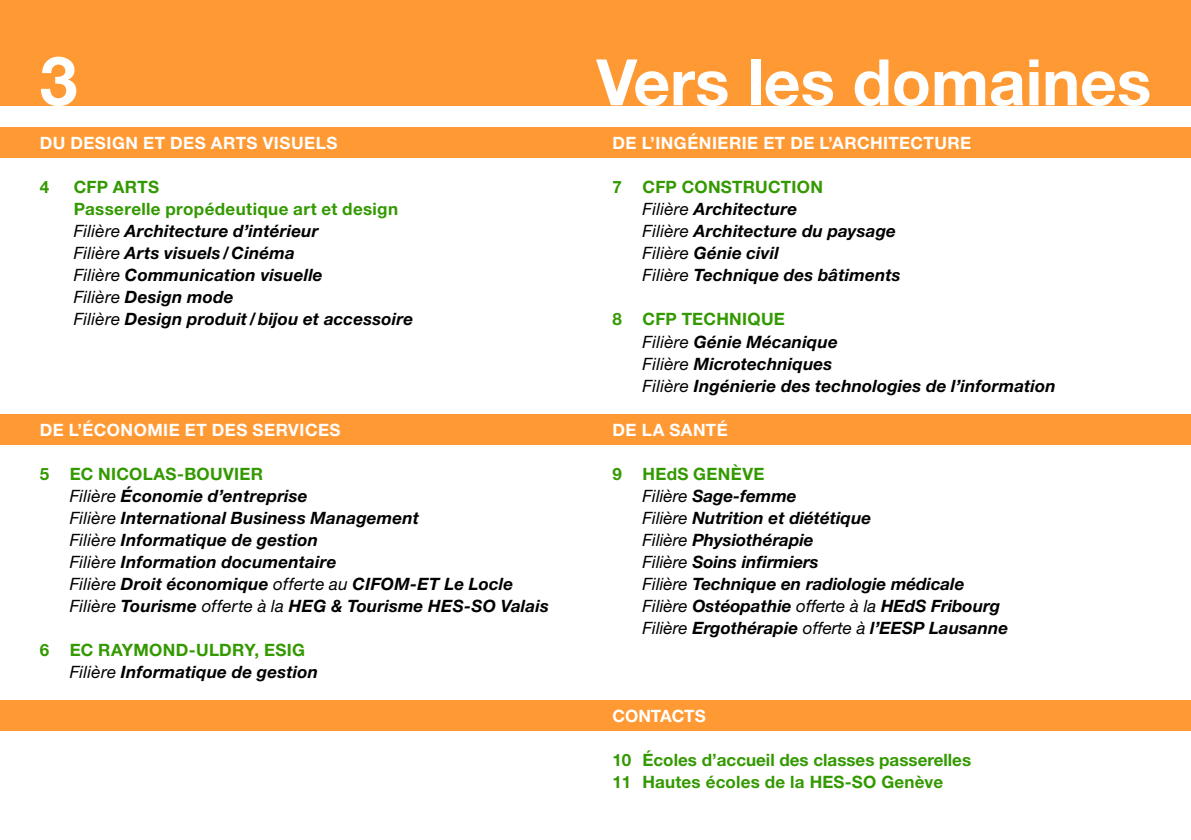
<style>
.page{position:relative;width:1191px;height:840px;background:#fff}
.page>*{position:absolute;margin:0;border:0;box-sizing:border-box;transform-origin:0 0}
.t1{font:700 68px "Helvetica Neue LT Std";color:#fff}
.Titres_bandeau{font:700 64px "Helvetica Neue LT Std";color:#fff}
.Bold{font:italic 700 17px "Helvetica Neue LT Std";letter-spacing:.01em;color:#000}
.Top-Line{font:700 17px "Helvetica Neue LT Std";letter-spacing:.02em;color:#390}
.Top-Line-2{font:700 17px "Helvetica Neue LT Std";letter-spacing:.03em;color:#fff}
.Bold-2{font:700 17px "Helvetica Neue LT Std";color:#390}
.Bold-3{font:700 17px "Helvetica Neue LT Std";color:#fff}
.s1{font-weight:400}
</style>
<div class="page">
<div style="left:0;top:0;width:1191px;height:105px;background:#f93"></div>
<div style="left:0;top:128px;width:1191px;height:30px;background:#f93"></div>
<div style="left:0;top:414px;width:1191px;height:30px;background:#f93"></div>
<div style="left:0;top:699px;width:1191px;height:30px;background:#f93"></div>
<h1 class="t1" style="left:40px;top:39px;width:39px">3</h1>
<p class="Titres_bandeau" style="left:596px;top:43px;width:556px">Vers les domaines</p>
<p class="Top-Line-2" style="left:40px;top:133px;width:299px">DU DESIGN ET DES ARTS VISUELS</p>
<p class="Top-Line" style="left:40px;top:177px;width:11px">4</p>
<p class="Top-Line" style="left:74px;top:177px;width:87px">CFP ARTS</p>
<p class="Top-Line" style="left:74px;top:199px;width:326px">Passerelle propédeutique art et design</p>
<p class="Bold" style="left:74px;top:221px;width:246px"><span class="s1">Filière</span> Architecture d’intérieur</p>
<p class="Bold" style="left:74px;top:243px;width:223px"><span class="s1">Filière</span> Arts visuels/Cinéma</p>
<p class="Bold" style="left:74px;top:265px;width:250px"><span class="s1">Filière</span> Communication visuelle</p>
<p class="Bold" style="left:74px;top:287px;width:161px"><span class="s1">Filière</span> Design mode</p>
<p class="Bold" style="left:74px;top:309px;width:341px"><span class="s1">Filière</span> Design produit/bijou et accessoire</p>
<p class="Top-Line-2" style="left:612px;top:133px;width:360px">DE L’INGÉNIERIE ET DE L’ARCHITECTURE</p>
<p class="Top-Line" style="left:612px;top:177px;width:212px">7 CFP CONSTRUCTION</p>
<p class="Bold" style="left:642px;top:199px;width:156px"><span class="s1">Filière</span> Architecture</p>
<p class="Bold" style="left:642px;top:221px;width:255px"><span class="s1">Filière</span> Architecture du paysage</p>
<p class="Bold" style="left:642px;top:243px;width:138px"><span class="s1">Filière</span> Génie civil</p>
<p class="Bold" style="left:642px;top:265px;width:260px"><span class="s1">Filière</span> Technique des bâtiments</p>
<p class="Top-Line" style="left:612px;top:309px;width:174px">8 CFP TECHNIQUE</p>
<p class="Bold" style="left:642px;top:331px;width:197px"><span class="s1">Filière</span> Génie Mécanique</p>
<p class="Bold" style="left:642px;top:353px;width:191px"><span class="s1">Filière</span> Microtechniques</p>
<p class="Bold" style="left:642px;top:375px;width:415px"><span class="s1">Filière</span> Ingénierie des technologies de l’information</p>
<p class="Top-Line-2" style="left:612px;top:419px;width:117px">DE LA SANTÉ</p>
<p class="Top-Line" style="left:612px;top:463px;width:154px">9 HEdS GENÈVE</p>
<p class="Bold" style="left:642px;top:485px;width:155px"><span class="s1">Filière</span> Sage-femme</p>
<p class="Bold" style="left:642px;top:507px;width:230px"><span class="s1">Filière</span> Nutrition et diététique</p>
<p class="Bold" style="left:642px;top:529px;width:173px"><span class="s1">Filière</span> Physiothérapie</p>
<p class="Bold" style="left:642px;top:551px;width:178px"><span class="s1">Filière</span> Soins infirmiers</p>
<p class="Bold" style="left:642px;top:573px;width:323px"><span class="s1">Filière</span> Technique en radiologie médicale</p>
<p class="Bold" style="left:642px;top:595px;width:359px"><span class="s1">Filière</span> Ostéopathie <span class="s1">offerte à la</span> HEdS Fribourg</p>
<p class="Bold" style="left:642px;top:617px;width:367px"><span class="s1">Filière</span> Ergothérapie <span class="s1">offerte à</span> l’EESP Lausanne</p>
<p class="Top-Line-2" style="left:40px;top:419px;width:302px">DE L’ÉCONOMIE ET DES SERVICES</p>
<p class="Top-Line" style="left:40px;top:463px;width:225px">5 EC NICOLAS-BOUVIER</p>
<p class="Bold" style="left:70px;top:485px;width:239px"><span class="s1">Filière</span> Économie d’entreprise</p>
<p class="Bold" style="left:70px;top:507px;width:351px"><span class="s1">Filière</span> International Business Management</p>
<p class="Bold" style="left:70px;top:529px;width:250px"><span class="s1">Filière</span> Informatique de gestion</p>
<p class="Bold" style="left:70px;top:551px;width:268px"><span class="s1">Filière</span> Information documentaire</p>
<p class="Bold" style="left:70px;top:573px;width:445px"><span class="s1">Filière</span> Droit économique <span class="s1">offerte au</span> CIFOM-ET Le Locle</p>
<p class="Bold" style="left:70px;top:595px;width:481px"><span class="s1">Filière</span> Tourisme <span class="s1">offerte à la</span> HEG &amp; Tourisme HES-SO Valais</p>
<p class="Top-Line" style="left:40px;top:639px;width:267px">6 EC RAYMOND-ULDRY, ESIG</p>
<p class="Bold" style="left:70px;top:661px;width:250px"><span class="s1">Filière</span> Informatique de gestion</p>
<p class="Bold-3" style="left:612px;top:705px;width:95px">CONTACTS</p>
<p class="Bold-2" style="left:612px;top:749px;width:360px">10 Écoles d’accueil des classes passerelles</p>
<p class="Bold-2" style="left:612px;top:771px;width:332px">11 Hautes écoles de la HES-SO Genève</p>
</div>
